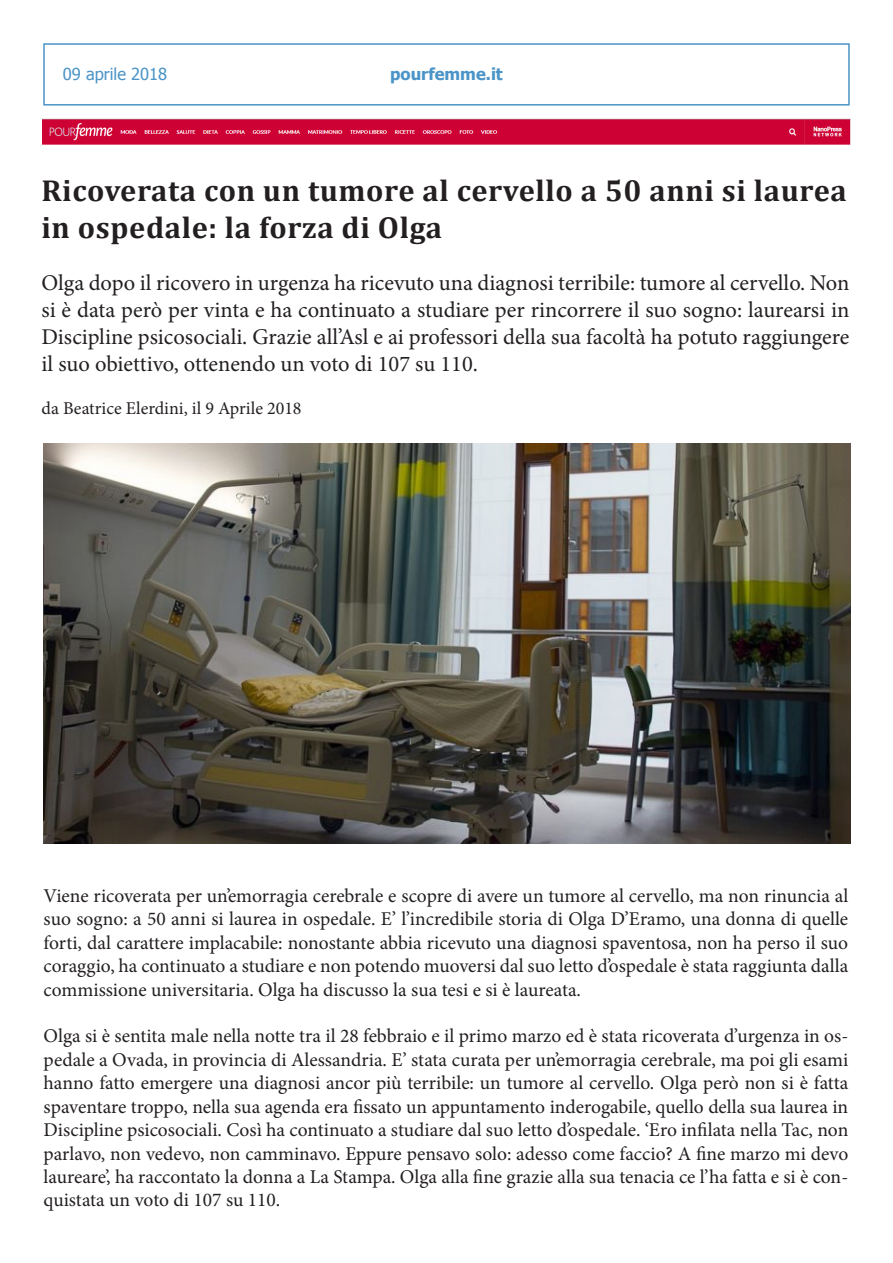
<style>
.page{position:relative;width:893px;height:1263px;background:#fff}
.page>*{position:absolute;margin:0;border:0;box-sizing:border-box;transform-origin:0 0}
.t1{font:700 30.45px/37.5px "Cambria";letter-spacing:.02em;color:#231f20}
.t2{font:22.5px/27px "Minion Pro";letter-spacing:-.005em;color:#231f20;text-align:justify}
.t3{font:19.5px/23.4px "Minion Pro";color:#231f20;text-align:justify}
.t4{font:18px "Minion Pro";color:#231f20}
.t5{font:16.5px "Tahoma";color:#4b94c7}
.t6{font:700 16.5px "Tahoma";color:#4b94c7}
</style>
<div class="page">
<div style="left:43px;top:43px;width:807px;height:63px;border:2px solid #4b94c7"></div>
<img style="left:43px;top:119px;width:807px;height:26px">
<img style="left:44px;top:443px;width:806px;height:401px">
<p class="t5" style="left:63px;top:63px;width:106px">09 aprile 2018</p>
<p class="t6" style="left:390px;top:63px;width:114px">pourfemme.it</p>
<p class="t1" style="left:41px;top:171px;width:807px">Ricoverata con un tumore al cervello a 50 anni si laurea in ospedale: la forza di Olga</p>
<p class="t2" style="left:41px;top:269px;width:809px">Olga dopo il ricovero in urgenza ha ricevuto una diagnosi terribile: tumore al cervello. Non si è data però per vinta e ha continuato a studiare per rincorrere il suo sogno: laurearsi in Discipline psicosociali. Grazie all’Asl e ai professori della sua facoltà ha potuto raggiungere il suo obiettivo, ottenendo un voto di 107 su 110.</p>
<p class="t4" style="left:41px;top:396px;width:262px">da Beatrice Elerdini, il 9 Aprile 2018</p>
<p class="t3" style="left:44px;top:884px;width:806px">Viene ricoverata per un’emorragia cerebrale e scopre di avere un tumore al cervello, ma non rinuncia al suo sogno: a 50 anni si laurea in ospedale. E’ l’incredibile storia di Olga D’Eramo, una donna di quelle forti, dal carattere implacabile: nonostante abbia ricevuto una diagnosi spaventosa, non ha perso il suo coraggio, ha continuato a studiare e non potendo muoversi dal suo letto d’ospedale è stata raggiunta dalla commissione universitaria. Olga ha discusso la sua tesi e si è laureata.</p>
<p class="t3" style="left:44px;top:1025px;width:806px">Olga si è sentita male nella notte tra il 28 febbraio e il primo marzo ed è stata ricoverata d’urgenza in os&shy;pedale a Ovada, in provincia di Alessandria. E’ stata curata per un’emorragia cerebrale, ma poi gli esami hanno fatto emergere una diagnosi ancor più terribile: un tumore al cervello. Olga però non si è fatta spaventare troppo, nella sua agenda era fissato un appuntamento inderogabile, quello della sua laurea in Discipline psicosociali. Così ha continuato a studiare dal suo letto d’ospedale. ‘Ero infilata nella Tac, non parlavo, non vedevo, non camminavo. Eppure pensavo solo: adesso come faccio? A fine marzo mi devo laureare’, ha raccontato la donna a La Stampa. Olga alla fine grazie alla sua tenacia ce l’ha fatta e si è con&shy;quistata un voto di 107 su 110.</p>
</div>
